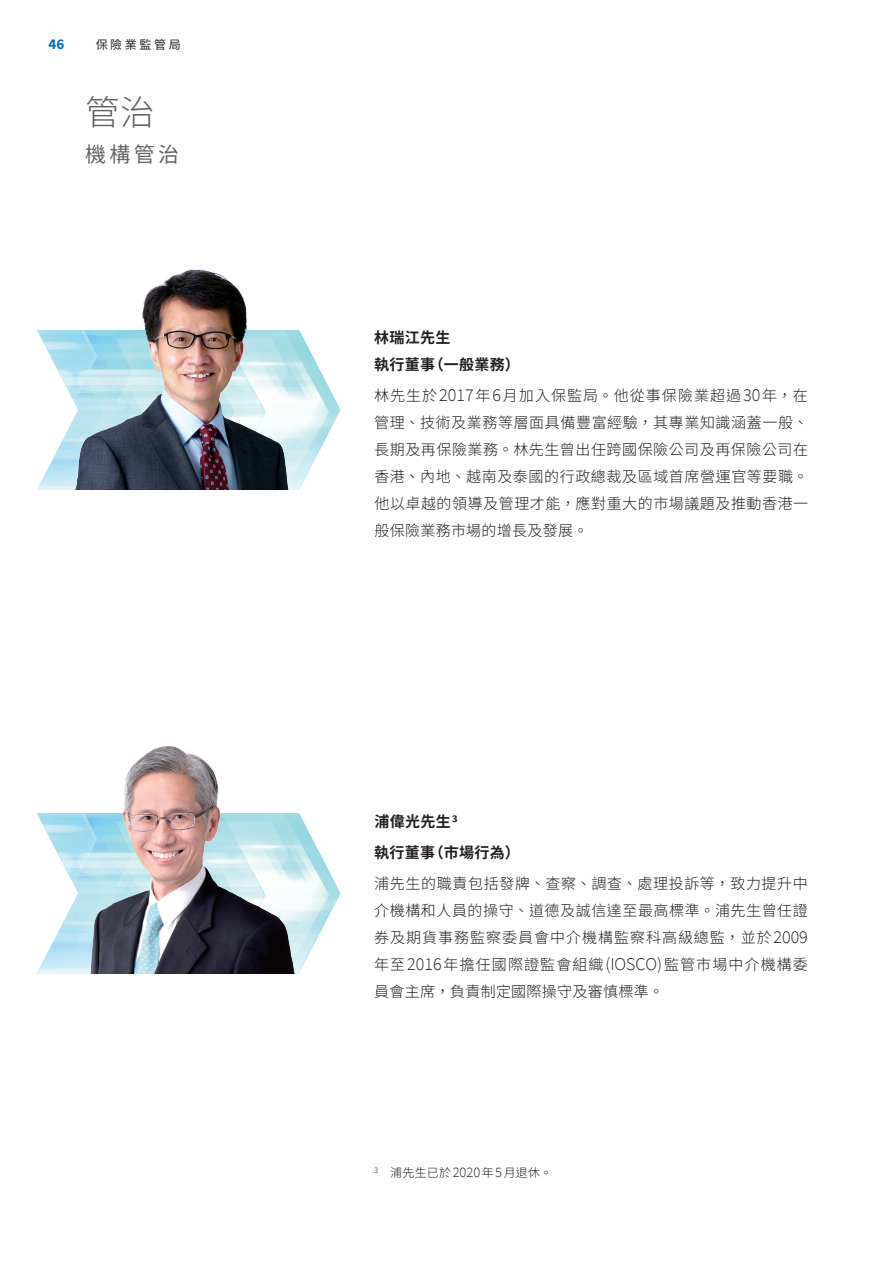
<style>
.page{position:relative;width:893px;height:1263px;background:#fff}
.page>*{position:absolute;margin:0;border:0;box-sizing:border-box;transform-origin:0 0}
.t1{font:300 34.5px "Noto Sans CJ Ktc";color:#636366}
.t2{font:21px "Noto Sans CJ Ktc";color:#636366}
.t3{font:300 15px/27px "Noto Sans CJ Ktc";letter-spacing:.035em;color:#231f20;text-align:justify}
.t4{font:700 15px/27px "Noto Sans CJ Ktc";letter-spacing:.02em;color:#231f20}
.t5{font:700 15px "Source Sans Pro";color:#0072bc}
.t6{font:300 12px "Noto Sans CJ Ktc";letter-spacing:.02em;color:#231f20}
.t7{font:12px "Noto Sans CJ Ktc";letter-spacing:.22em;color:#231f20}
.s1{font-family:"Source Sans Pro";font-size:18px}
.s2{font-family:"Source Sans Pro";font-size:14.4px}
</style>
<div class="page">
<img style="left:37px;top:330px;width:303px;height:160px">
<img style="left:37px;top:813px;width:303px;height:160px">
<img style="left:65px;top:746px;width:239px;height:227px">
<img style="left:62px;top:269px;width:249px;height:221px">
<p class="t5" style="left:49px;top:35px;width:17px">46</p>
<p class="t7" style="left:96px;top:38px;width:87px">保險業監管局</p>
<h1 class="t1" style="left:85px;top:93px;width:71px">管治</h1>
<h2 class="t2" style="left:85px;top:143px;width:96px">機構管治</h2>
<p class="t4" style="left:374px;top:324px;width:147px">林瑞江先生<br>執行董事（一般業務）</p>
<p class="t3" style="left:374px;top:383px;width:435px">林先生於<span class="s1">2017</span>年<span class="s1">6</span>月加入保監局。他從事保險業超過<span class="s1">30</span>年，在管理、技術及業務等層面具備豐富經驗，其專業知識涵蓋一般、長期及再保險業務。林先生曾出任跨國保險公司及再保險公司在香港、內地、越南及泰國的行政總裁及區域首席營運官等要職。他以卓越的領導及管理才能，應對重大的市場議題及推動香港一般保險業務市場的增長及發展。</p>
<p class="t4" style="left:374px;top:806px;width:147px;line-height:31.2px">浦偉光先生<sup>3<br></sup>執行董事（市場行為）</p>
<p class="t3" style="left:374px;top:870px;width:435px">浦先生的職責包括發牌、查察、調查、處理投訴等，致力提升中介機構和人員的操守、道德及誠信達至最高標準。浦先生曾任證券及期貨事務監察委員會中介機構監察科高級總監，並於<span class="s1">2009</span>年至<span class="s1">2016</span>年擔任國際證監會組織<span class="s1">(IOSCO)</span>監管市場中介機構委員會主席，負責制定國際操守及審慎標準。</p>
<p class="t6" style="left:374px;top:1166px;width:179px"><sup>3</sup> 浦先生已於<span class="s2">2020</span>年<span class="s2">5</span>月退休。</p>
</div>
